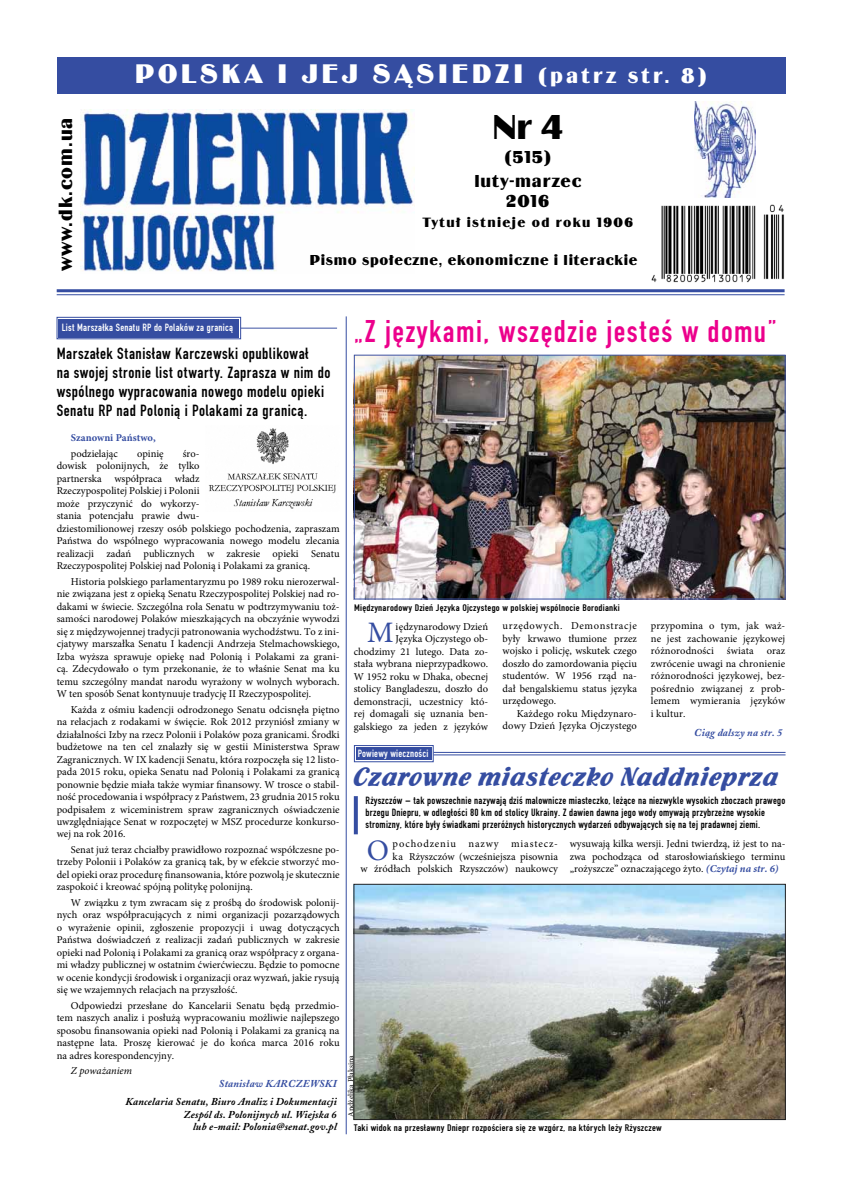
<style>
.page{position:relative;width:842px;height:1191px;background:#fff}
.page>*{position:absolute;margin:0;border:0;box-sizing:border-box;transform-origin:0 0}
.t1{font:36px "Binner DCE";color:#000}
.t2{font:33px "Fette Eng DCE";letter-spacing:.04em;color:#ec008c}
.t3{font:29.7px "Minion Pro";color:#354da1}
.t4{font:28px "Binner DCE";letter-spacing:.14em;color:#fff}
.t5{font:28px "Flamenco DCE";letter-spacing:.04em;color:#354da1}
.t6{font:20px "Binner DCE";letter-spacing:.05em;color:#000}
.t7{font:18px/24px "Binner DCE";letter-spacing:.05em;color:#000;text-align:center}
.t8{font:17px/19px "Fette Eng DCE";letter-spacing:.025em;color:#000}
.t9{font:15px "Binner DCE";letter-spacing:.05em;color:#000}
.t10{font:14px "Binner DCE";letter-spacing:.1em;color:#000}
.t11{font:11px/12px "Fette Eng DCE";letter-spacing:.02em;color:#000}
.t12{font:11px "Fette Eng DCE";letter-spacing:.02em;color:#fff}
.t13{font:10.5px/12.5px "Minion Pro";color:#000;text-align:justify}
.t14{font:italic 700 10.5px/12.5px "Adobe Caslon CE";letter-spacing:.02em;color:#000;text-align:right}
.t15{font:italic 700 10.5px "Adobe Caslon CE";letter-spacing:.02em;color:#354da1}
.t16{font:700 10.5px "Minion Pro";color:#354da1}
.t17{font:italic 10.5px "Minion Pro";color:#000}
.t18{font:10px "Fette Eng DCE";letter-spacing:.02em;color:#000;scale:1.1 1}
.t19{font:8px "Minion Pro";color:#000}
.s1{font-size:22px}
.s2{font-weight:700;font-style:italic;color:#354da1}
</style>
<div class="page">
<img style="left:80px;top:109px;width:334px;height:163px">
<svg style="left:56px;top:317px;width:185px;height:22px;background:#485da9"></svg>
<div style="left:60px;top:320px;width:178px;height:16px;border:1px solid #354da1"></div>
<div style="left:57px;top:57px;width:728px;height:37px;background:#354da1"></div>
<hr style="left:57px;top:289px;width:727px;height:3px;background:#354da1">
<hr style="left:57px;top:294px;width:727px;height:1px;background:#354da1">
<svg style="left:354px;top:745px;width:80px;height:17px"></svg>
<div style="left:357px;top:748px;width:73px;height:10px;border:1px solid #354da1"></div>
<hr style="left:434px;top:752px;width:351px;height:1px;background:#354da1">
<hr style="left:434px;top:754px;width:351px;height:1px;background:#354da1">
<hr style="left:346px;top:316px;width:1px;height:818px;background:#354da1">
<hr style="left:241px;top:328px;width:96px;height:1px;background:#3d52a3">
<img style="left:694px;top:101px;width:61px;height:97px">
<img style="left:208px;top:428px;width:128px;height:81px">
<img style="left:356px;top:357px;width:427px;height:240px">
<img style="left:356px;top:886px;width:427px;height:231px">
<svg style="left:354px;top:796px;width:4px;height:38px"></svg>
<div style="left:354px;top:884px;width:431px;height:235px;border:1px solid #222223"></div>
<div style="left:354px;top:355px;width:431px;height:244px;border:1px solid #3d52a3"></div>
<img style="left:651px;top:204px;width:133px;height:79px">
<h3 class="t6" style="left:55px;top:271px;width:155px;rotate:-90deg">www.dk.com.ua</h3>
<h3 class="t4" style="left:135px;top:58px;width:573px">POLSKA I JEJ SĄSIEDZI <span class="s1">(patrz str. 8)</span></h3>
<h1 class="t1" style="left:493px;top:107px;width:71px">Nr 4</h1>
<h3 class="t7" style="left:474px;top:145px;width:108px">(515) luty-marzec</h3>
<h3 class="t7" style="left:506px;top:189px;width:45px">2016</h3>
<h3 class="t10" style="left:422px;top:215px;width:212px">Tytuł istnieje od roku 1906</h3>
<h3 class="t9" style="left:310px;top:251px;width:329px">Pismo społeczne, ekonomiczne i literackie</h3>
<p class="t12" style="left:62px;top:321px;width:173px">List Marszałka Senatu RP do Polaków za granicą</p>
<h3 class="t8" style="left:57px;top:345px;width:275px">Marszałek Stanisław Karczewski opublikował<br>na swojej stronie list otwarty. Zaprasza w nim do wspólnego wypracowania nowego modelu opieki Senatu RP nad Polonią i Polakami za granicą.</h3>
<p class="t16" style="left:71px;top:431px;width:86px">Szanowni Państwo,</p>
<p class="t13" style="left:71px;top:447px;width:49px">podzielając</p>
<p class="t13" style="left:137px;top:447px;width:28px">opinię</p>
<p class="t13" style="left:57px;top:447px;width:284px;text-align:left;text-indent:126px">śro-<br>dowisk polonijnych, że tylko<br>partnerska współpraca władz<br>Rzeczypospolitej Polskiej i Polonii<br>może przyczynić do wykorzy-<br>stania potencjału prawie dwu-<br>dziestomilionowej rzeszy osób polskiego pochodzenia, zapraszam Państwa do wspólnego wypracowania nowego modelu zlecania realizacji zadań publicznych w zakresie opieki Senatu Rzeczypospolitej Polskiej nad Polonią i Polakami za granicą.</p>
<p class="t13" style="left:57px;top:575px;width:284px;text-indent:14px">Historia polskiego parlamentaryzmu po 1989 roku nierozerwal&shy;nie związana jest z opieką Senatu Rzeczypospolitej Polskiej nad ro&shy;dakami w świecie. Szczególna rola Senatu w podtrzymywaniu toż&shy;samości narodowej Polaków mieszkających na obczyźnie wywodzi się z międzywojennej tradycji patronowania wychodźstwu. To z ini&shy;cjatywy marszałka Senatu I kadencji Andrzeja Stelmachowskiego, Izba wyższa sprawuje opiekę nad Polonią i Polakami za grani&shy;cą. Zdecydowało o tym przekonanie, że to właśnie Senat ma ku temu szczególny mandat narodu wyrażony w wolnych wyborach.<br>W ten sposób Senat kontynuuje tradycję II Rzeczypospolitej.</p>
<p class="t13" style="left:57px;top:703px;width:284px;text-indent:14px">Każda z ośmiu kadencji odrodzonego Senatu odcisnęła piętno na relacjach z rodakami w święcie. Rok 2012 przyniósł zmiany w działalności Izby na rzecz Polonii i Polaków poza granicami. Środki budżetowe na ten cel znalazły się w gestii Ministerstwa Spraw Zagranicznych. W IX kadencji Senatu, która rozpoczęła się 12 listo&shy;pada 2015 roku, opieka Senatu nad Polonią i Polakami za granicą ponownie będzie miała także wymiar finansowy. W trosce o stabil&shy;ność procedowania i współpracy z Państwem, 23 grudnia 2015 roku podpisałem z wiceministrem spraw zagranicznych oświadczenie uwzględniające Senat w rozpoczętej w MSZ procedurze konkurso&shy;wej na rok 2016.</p>
<p class="t13" style="left:57px;top:843px;width:284px;text-indent:14px">Senat już teraz chciałby prawidłowo rozpoznać współczesne po&shy;trzeby Polonii i Polaków za granicą tak, by w efekcie stworzyć mo&shy;del opieki oraz procedurę finansowania, które pozwolą je skutecznie zaspokoić i kreować spójną politykę polonijną.</p>
<p class="t13" style="left:57px;top:896px;width:284px;text-indent:14px">W związku z tym zwracam się z prośbą do środowisk polonij&shy;nych oraz współpracujących z nimi organizacji pozarządowych o wyrażenie opinii, zgłoszenie propozycji i uwag dotyczących Państwa doświadczeń z realizacji zadań publicznych w zakresie opieki nad Polonią i Polakami za granicą oraz współpracy z organa&shy;mi władzy publicznej w ostatnim ćwierćwieczu. Będzie to pomocne w ocenie kondycji środowisk i organizacji oraz wyzwań, jakie rysują się we wzajemnych relacjach na przyszłość.</p>
<p class="t13" style="left:57px;top:999px;width:284px;text-indent:14px">Odpowiedzi przesłane do Kancelarii Senatu będą przedmio&shy;tem naszych analiz i posłużą wypracowaniu możliwie najlepszego sposobu finansowania opieki nad Polonią i Polakami za granicą na następne lata. Proszę kierować je do końca marca 2016 roku na adres korespondencyjny.</p>
<p class="t17" style="left:71px;top:1063px;width:63px">Z poważaniem</p>
<p class="t15" style="left:219px;top:1077px;width:119px">Stanisław Kar cze wski</p>
<p class="t14" style="left:126px;top:1095px;width:213px">Kancelaria Senatu, Biuro Analiz i Dokumentacji<br>Zespól ds. Polonijnych ul. Wiejska 6<br>lub e-mail: Polonia@senat.gov.pl</p>
<h2 class="t2" style="left:354px;top:313px;width:425px">„Z językami, wszędzie jesteś w domu”</h2>
<p class="t18" style="left:354px;top:602px;width:243px">Międzynarodowy Dzień Języka Ojczystego w polskiej wspólnocie Borodianki</p>
<h3 class="t3" style="left:367px;top:612px;width:28px">M</h3>
<p class="t13" style="left:354px;top:620px;width:136px;text-align:right">iędzynarodowy Dzień<br>Języka Ojczystego ob&shy;chodzimy 21 lutego. Data zo&shy;stała wybrana nieprzypadkowo.<br>W 1952 roku w Dhaka, obecnej stolicy Bangladeszu, doszło do demonstracji, uczestnicy któ&shy;rej domagali się uznania ben&shy;galskiego za jeden z języków</p>
<p class="t13" style="left:503px;top:620px;width:136px">urzędowych. Demonstracje były krwawo tłumione przez wojsko i policję, wskutek czego doszło do zamordowania pięciu studentów. W 1956 rząd na&shy;dał bengalskiemu status języka urzędowego.</p>
<p class="t13" style="left:503px;top:707px;width:136px;text-align:right">Każdego roku Międzynaro&shy;dowy Dzień Języka Ojczystego</p>
<p class="t13" style="left:651px;top:620px;width:136px">przypomina o tym, jak waż&shy;ne jest zachowanie językowej różnorodności świata oraz zwrócenie uwagi na chronienie różnorodności językowej, bez&shy;pośrednio związanej z prob&shy;lemem wymierania języków i kultur.</p>
<p class="t15" style="left:694px;top:726px;width:90px">Ciąg dalszy na str. 5</p>
<p class="t12" style="left:358px;top:747px;width:72px">Powiewy wieczności</p>
<h3 class="t5" style="left:354px;top:760px;width:426px">Czarowne miasteczko Naddnieprza</h3>
<p class="t11" style="left:366px;top:795px;width:421px">Rżyszczów – tak powszechnie nazywają dziś malownicze miasteczko, leżące na niezwykle wysokich zboczach prawego brzegu Dniepru, w odległości 80 km od stolicy Ukrainy. Z dawien dawna jego wody omywają przybrzeżne wysokie stromizny, które były świadkami przeróżnych historycznych wydarzeń odbywających się na tej pradawnej ziemi.</p>
<p class="t13" style="left:570px;top:837px;width:217px">wysuwają kilka wersji. Jedni twierdzą, iż jest to na&shy;zwa pochodząca od starosłowiańskiego terminu „rożyszcze” oznaczającego żyto. <span class="s2">(Czytaj na str. 6)</span></p>
<p class="t13" style="left:360px;top:837px;width:199px;text-align:right">pochodzeniu nazwy miastecz-<br>ka Rżyszczów (wcześniejsza pisownia<br>w źródłach polskich Rzyszczów) naukowcy</p>
<h3 class="t3" style="left:367px;top:830px;width:24px">O</h3>
<p class="t19" style="left:346px;top:1116px;width:63px;rotate:-90deg">Andżelika Płaksina</p>
<p class="t18" style="left:354px;top:1122px;width:281px">Taki widok na przesławny Dniepr rozpościera się ze wzgórz, na których leży Rżyszczew</p>
</div>
